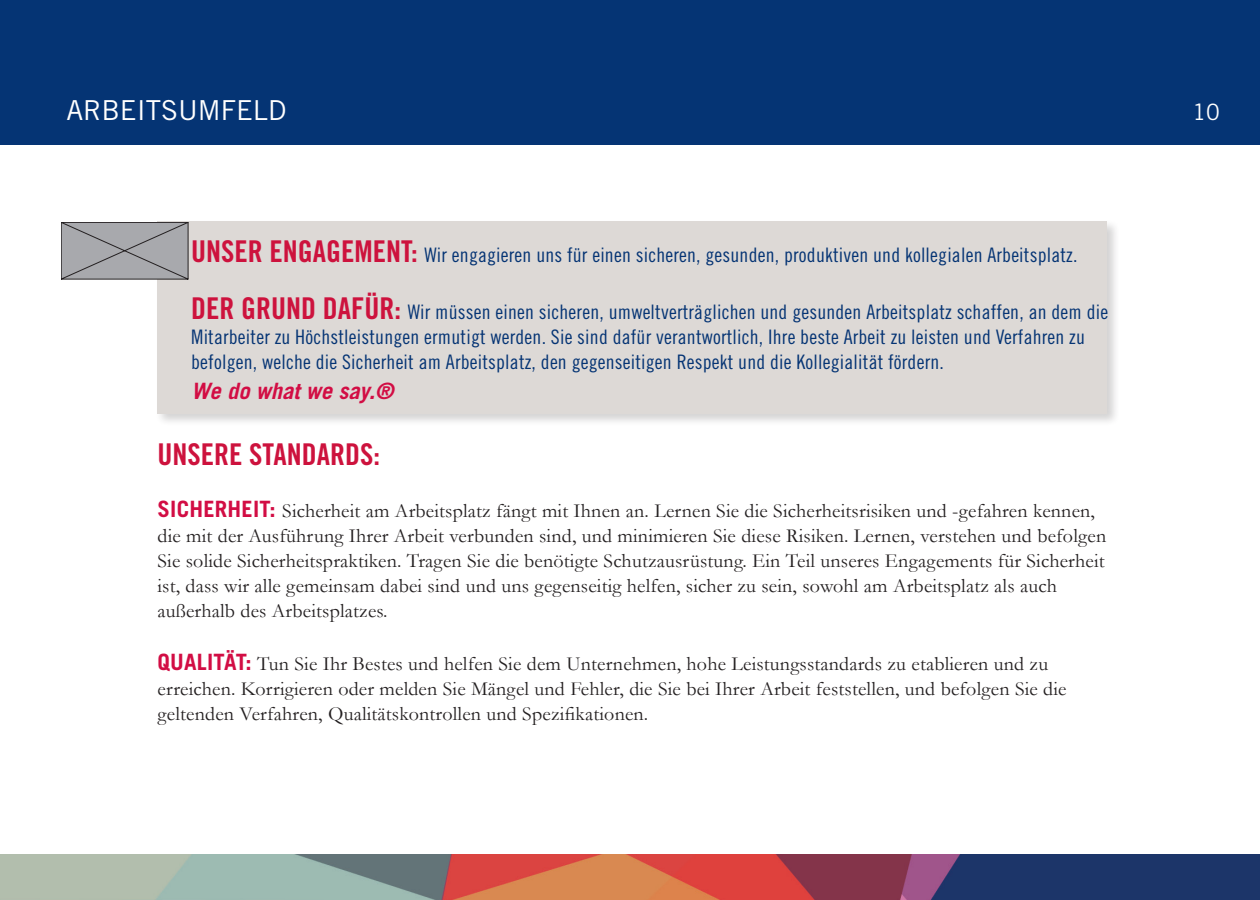
<style>
.page{position:relative;width:1260px;height:900px;background:#fff}
.page>*{position:absolute;margin:0;border:0;box-sizing:border-box;transform-origin:0 0}
.t1{font:30px "Trade Gothic LT Std Bd Cn 20";color:#cd123d}
.Title_page{font:27.5px "Trade Gothic LT Std";color:#fff}
.t2{font:italic 700 22.5px "Trade Gothic LT Std";color:#d20d44}
.Title_page-2{font:22.5px "Trade Gothic LT Std";color:#fff}
.t3{font:20px/25px "Garamond";letter-spacing:.01em;color:#231f20}
.t4{font:20px/25px "Trade Gothic LT Std Cn 18";letter-spacing:.01em;color:#053474}
.s1{font-family:"Trade Gothic LT Std Bd Cn 20";font-size:30px;color:#cd123d}
.s2{font-family:"Trade Gothic LT Std";font-weight:700;font-size:22.5px;color:#d20d44}
</style>
<div class="page">
<div style="left:0;top:0;width:1260px;height:144px;background:#053474"></div>
<div style="left:155px;top:219px;width:965px;height:207px;background:#231f20;opacity:.2"></div>
<div style="left:158px;top:221px;width:950px;height:193px;background:#ddd9d6"></div>
<svg style="left:61px;top:223px;width:128px;height:57px;background:#9fa0a3"></svg>
<img style="left:0;top:855px;width:1260px;height:45px">
<p class="Title_page" style="left:67px;top:94px;width:222px">ARBEITSUMFELD</p>
<p class="Title_page-2" style="left:1192px;top:98px;width:29px">10</p>
<p class="t4" style="left:191px;top:242px;width:888px"><span class="s1">UNSER ENGAGEMENT:</span> Wir engagieren uns für einen sicheren, gesunden, produktiven und kollegialen Arbeitsplatz.</p>
<p class="t4" style="left:191px;top:299px;width:918px"><span class="s1">DER GRUND DAFÜR:</span> Wir müssen einen sicheren, umweltverträglichen und gesunden Arbeitsplatz schaffen, an dem die<br>Mitarbeiter zu Höchstleistungen ermutigt werden. Sie sind dafür verantwortlich, Ihre beste Arbeit zu leisten und Verfahren zu befolgen, welche die Sicherheit am Arbeitsplatz, den gegenseitigen Respekt und die Kollegialität fördern.</p>
<p class="t2" style="left:191px;top:377px;width:203px">We do what we say.®</p>
<p class="t1" style="left:157px;top:436px;width:224px">UNSERE STANDARDS:</p>
<p class="t3" style="left:157px;top:498px;width:950px"><span class="s2">SICHERHEIT:</span> Sicherheit am Arbeitsplatz fängt mit Ihnen an. Lernen Sie die Sicherheitsrisiken und -gefahren kennen, die mit der Ausführung Ihrer Arbeit verbunden sind, und minimieren Sie diese Risiken. Lernen, verstehen und befolgen Sie solide Sicherheitspraktiken. Tragen Sie die benötigte Schutzausrüstung. Ein Teil unseres Engagements für Sicherheit ist, dass wir alle gemeinsam dabei sind und uns gegenseitig helfen, sicher zu sein, sowohl am Arbeitsplatz als auch außerhalb des Arbeitsplatzes.</p>
<p class="t3" style="left:157px;top:651px;width:911px"><span class="s2">QUALITÄT:</span> Tun Sie Ihr Bestes und helfen Sie dem Unternehmen, hohe Leistungsstandards zu etablieren und zu erreichen. Korrigieren oder melden Sie Mängel und Fehler, die Sie bei Ihrer Arbeit feststellen, und befolgen Sie die geltenden Verfahren, Qualitätskontrollen und Spezifikationen.</p>
</div>
